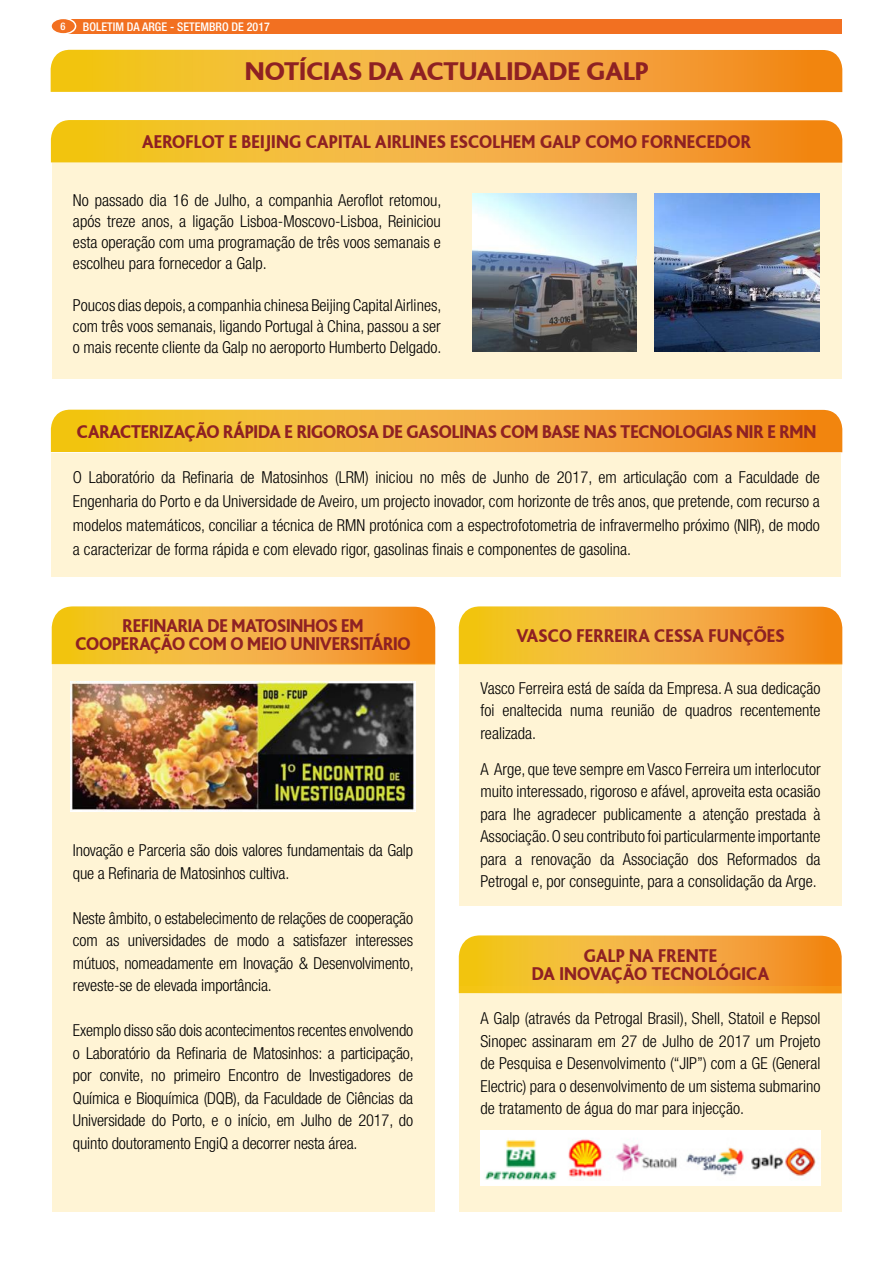
<style>
.page{position:relative;width:893px;height:1263px;background:#fff}
.page>*{position:absolute;margin:0;border:0;box-sizing:border-box;transform-origin:0 0}
.t1{font:800 27px "Bliss";color:#8e2123}
.t2{font:800 19.5px/18px "Bliss";letter-spacing:-.01em;color:#8e2123;text-align:center;scale:.9 1}
.t3{font:800 19.5px/18px "Bliss";letter-spacing:.01em;color:#8e2123;text-align:center;scale:.9 1}
.t4{font:300 condensed 16.5px/22.5px "Helvetica Neue";color:#000;text-align:justify}
.t5{font:500 condensed 12px "Helvetica Neue";color:#fff}
.t6{font:500 condensed 10.5px "Helvetica Neue";color:#fff}
</style>
<div class="page">
<div style="left:63px;top:19px;width:778px;height:14px;background:#f27021"></div>
<div style="left:51px;top:18px;width:25px;height:16px;background:#f27021;border-radius:50%"></div>
<div style="left:50px;top:18px;width:26px;height:17px;border:2px solid #fff;border-radius:50%"></div>
<svg style="left:52px;top:606px;width:383px;height:58px;background:#f3af36"></svg>
<svg style="left:459px;top:935px;width:383px;height:52px;background:#f3af37"></svg>
<div style="left:52px;top:663px;width:382px;height:549px;background:#fff4d5"></div>
<div style="left:459px;top:987px;width:383px;height:225px;background:#fff4d5"></div>
<img style="left:480px;top:1130px;width:341px;height:56px">
<svg style="left:51px;top:410px;width:791px;height:42px;background:#f3ad33"></svg>
<div style="left:51px;top:453px;width:790px;height:124px;background:#fff4d5"></div>
<img style="left:71px;top:681px;width:344px;height:131px">
<svg style="left:459px;top:606px;width:383px;height:57px;background:#f3af36"></svg>
<div style="left:459px;top:663px;width:383px;height:243px;background:#fff4d5"></div>
<div style="left:52px;top:163px;width:789px;height:216px;background:#fff4d5"></div>
<img style="left:654px;top:193px;width:165px;height:158px">
<img style="left:472px;top:193px;width:165px;height:158px">
<svg style="left:51px;top:50px;width:791px;height:42px;background:#f3ad34"></svg>
<svg style="left:51px;top:120px;width:791px;height:43px;background:#f3ae35"></svg>
<p class="t6" style="left:60px;top:20px;width:7px">6</p>
<p class="t5" style="left:83px;top:20px;width:188px">BOLETIM DA ARGE - SETEMBRO DE 2017</p>
<h1 class="t1" style="left:245px;top:58px;width:405px">NOTÍCIAS DA ACTUALIDADE GALP</h1>
<p class="t3" style="left:142px;top:133px;width:678px">AEROFLOT E BEIJING CAPITAL AIRLINES ESCOLHEM GALP COMO FORNECEDOR</p>
<p class="t4" style="left:73px;top:190px;width:370px;line-height:21px">No passado dia 16 de Julho, a companhia Aeroflot retomou, após treze anos, a ligação Lisboa-Moscovo-Lisboa, Reiniciou esta operação com uma programação de três voos semanais e escolheu para fornecedor a Galp.</p>
<p class="t4" style="left:73px;top:295px;width:370px;line-height:21px">Poucos dias depois, a companhia chinesa Beijing Capital Airlines, com três voos semanais, ligando Portugal à China, passou a ser o mais recente cliente da Galp no aeroporto Humberto Delgado.</p>
<p class="t2" style="left:77px;top:423px;width:823px">CARACTERIZAÇÃO RÁPIDA E RIGOROSA DE GASOLINAS COM BASE NAS TECNOLOGIAS NIR E RMN</p>
<p class="t4" style="left:73px;top:465px;width:748px;line-height:24px">O Laboratório da Refinaria de Matosinhos (LRM) iniciou no mês de Junho de 2017, em articulação com a Faculdade de Engenharia do Porto e da Universidade de Aveiro, um projecto inovador, com horizonte de três anos, que pretende, com recurso a modelos matemáticos, conciliar a técnica de RMN protónica com a espectrofotometria de infravermelho próximo (NIR), de modo a caracterizar de forma rápida e com elevado rigor, gasolinas finais e componentes de gasolina.</p>
<p class="t2" style="left:75px;top:617px;width:374px">REFINARIA DE MATOSINHOS EM<br>COOPERAÇÃO COM O MEIO UNIVERSITÁRIO</p>
<p class="t4" style="left:73px;top:839px;width:342px">Inovação e Parceria são dois valores fundamentais da Galp que a Refinaria de Matosinhos cultiva.</p>
<p class="t4" style="left:73px;top:906px;width:342px">Neste âmbito, o estabelecimento de relações de cooperação com as universidades de modo a satisfazer interesses mútuos, nomeadamente em Inovação &amp; Desenvolvimento, reveste-se de elevada importância.</p>
<p class="t4" style="left:73px;top:1019px;width:342px">Exemplo disso são dois acontecimentos recentes envolvendo o Laboratório da Refinaria de Matosinhos: a participação, por convite, no primeiro Encontro de Investigadores de Química e Bioquímica (DQB), da Faculdade de Ciências da Universidade do Porto, e o início, em Julho de 2017, do quinto doutoramento EngiQ a decorrer nesta área.</p>
<p class="t3" style="left:516px;top:627px;width:299px">VASCO FERREIRA CESSA FUNÇÕES</p>
<p class="t4" style="left:480px;top:676px;width:342px">Vasco Ferreira está de saída da Empresa. A sua dedicação foi enaltecida numa reunião de quadros recentemente realizada.</p>
<p class="t4" style="left:480px;top:757px;width:342px">A Arge, que teve sempre em Vasco Ferreira um interlocutor muito interessado, rigoroso e afável, aproveita esta ocasião para lhe agradecer publicamente a atenção prestada à Associação. O seu contributo foi particularmente importante para a renovação da Associação dos Reformados da Petrogal e, por conseguinte, para a consolidação da Arge.</p>
<p class="t3" style="left:532px;top:947px;width:265px">GALP NA FRENTE<br>DA INOVAÇÃO TECNOLÓGICA</p>
<p class="t4" style="left:480px;top:1007px;width:342px">A Galp (através da Petrogal Brasil), Shell, Statoil e Repsol Sinopec assinaram em 27 de Julho de 2017 um Projeto de Pesquisa e Desenvolvimento (“JIP”) com a GE (General Electric) para o desenvolvimento de um sistema submarino de tratamento de água do mar para injecção.</p>
</div>
